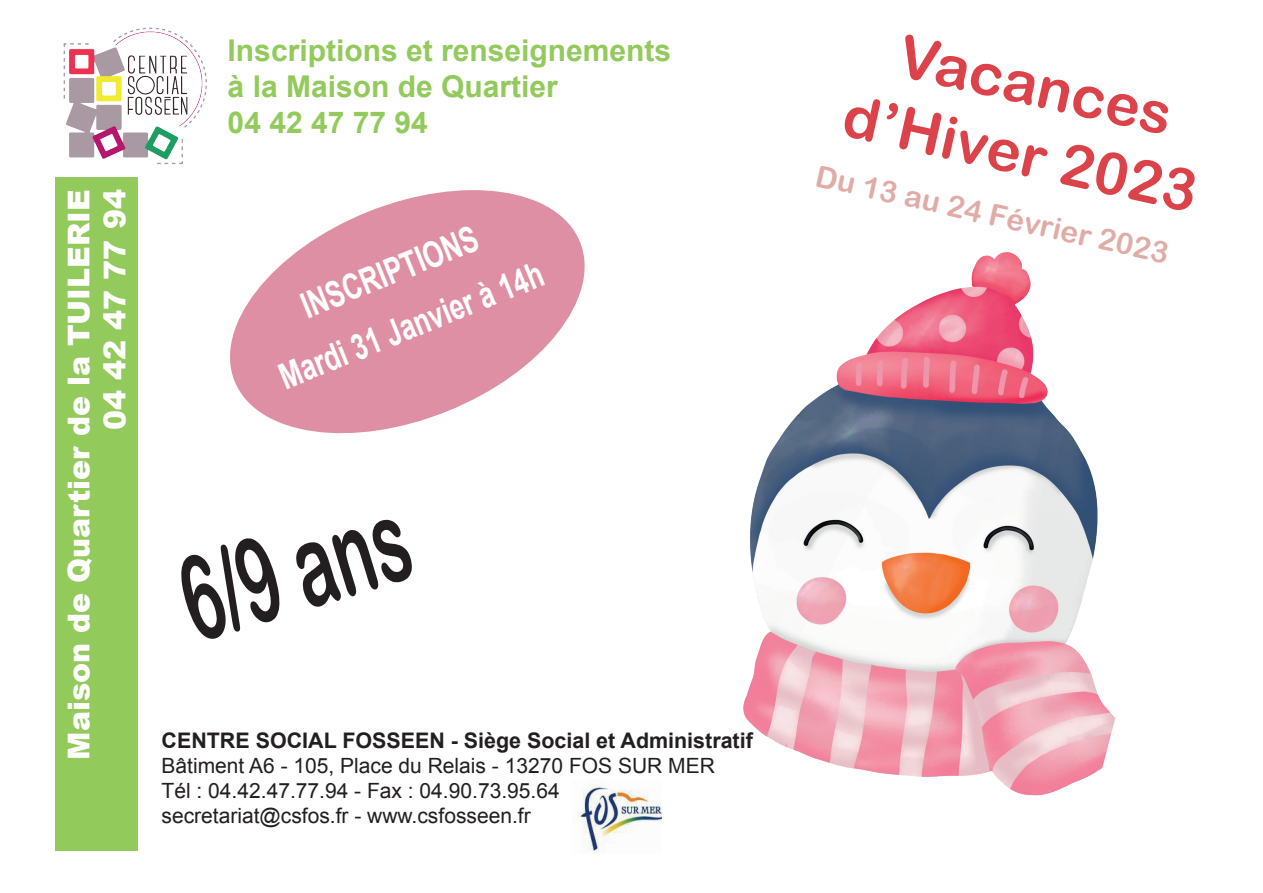
<style>
.page{position:relative;width:1263px;height:893px;background:#fff}
.page>*{position:absolute;margin:0;border:0;box-sizing:border-box;transform-origin:0 0}
.t1{font:118.2px "Arial Rounded MT Bold";color:#231f20;scale:.57 1}
.t2{font:58.5px/70.1px "Arial Rounded MT Bold";color:#db4249;text-align:center}
.t3{font:700 36px/57.6px "Arial";color:#fff;text-align:center;scale:.73 1}
.t4{font:700 30px/36px "Arial";color:#93ca5c}
.t5{font:900 30px/36px "Arial";color:#fff;text-align:right}
.t6{font:30px "Arial Rounded MT Bold";color:#e1aca7}
.t7{font:700 21.45px "Arial";color:#231f20}
.t8{font:21px/25.2px "Arial";color:#231f20}
</style>
<div class="page">
<div style="left:56px;top:177px;width:82px;height:673px;background:#93ca5c"></div>
<img style="left:572px;top:779px;width:89px;height:75px">
<img style="left:63px;top:27px;width:144px;height:137px">
<img style="left:632px;top:252px;width:483px;height:560px">
<svg style="left:230px;top:190px;width:355px;height:244px;fill:#df8fa3"></svg>
<h3 class="t5" style="left:60px;top:760px;width:572px;rotate:-90deg">Maison de Quartier de la TUILERIE<br>04 42 47 77 94</h3>
<h3 class="t4" style="left:228px;top:33px;width:445px">Inscriptions et renseignements à la Maison de Quartier<br>04 42 47 77 94</h3>
<h3 class="t3" style="left:249px;top:299px;width:387px;rotate:-22deg">INSCRIPTIONS<br>Mardi 31 Janvier à 14h</h3>
<h1 class="t1" style="left:163px;top:536px;width:411px;rotate:-17deg">6/9 ans</h1>
<p class="t7" style="left:162px;top:726px;width:593px">CENTRE SOCIAL FOSSEEN - Siège Social et Administratif</p>
<p class="t8" style="left:162px;top:753px;width:555px">Bâtiment A6 - 105, Place du Relais - 13270 FOS SUR MER<br>Tél : 04.42.47.77.94 - Fax : 04.90.73.95.64 secretariat@csfos.fr - www.csfosseen.fr</p>
<h2 class="t2" style="left:866px;top:12px;width:362px;rotate:12deg">Vacances d’Hiver 2023</h2>
<h3 class="t6" style="left:821px;top:156px;width:362px;rotate:13deg">Du 13 au 24 Février 2023</h3>
</div>
